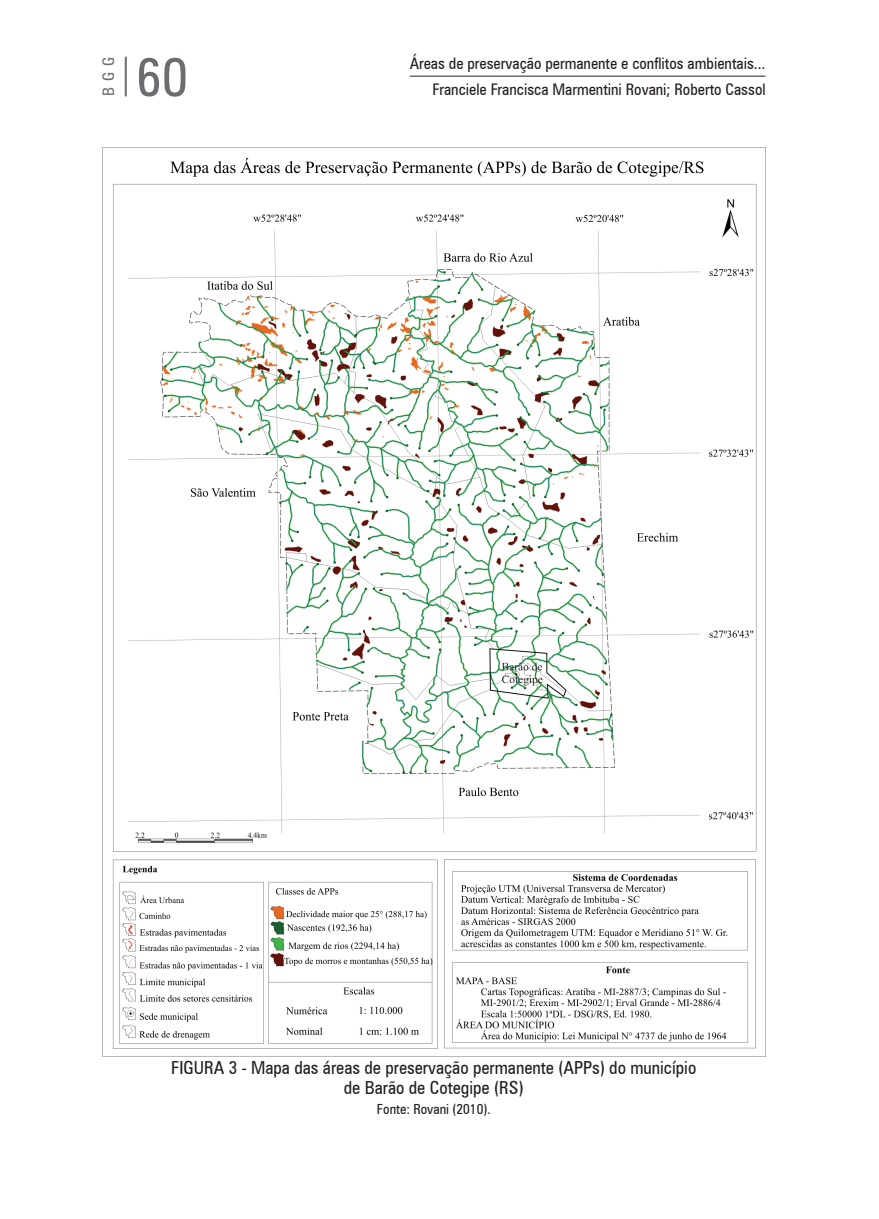
<style>
.page{position:relative;width:879px;height:1219px;background:#fff}
.page>*{position:absolute;margin:0;border:0;box-sizing:border-box;transform-origin:0 0}
.t1{font:condensed 54px "Zurich BT";color:#6c6d70}
.t2{font:condensed 18px/20px "Zurich BT";color:#231f20;text-align:center}
.t3{font:condensed 16px "Zurich BT";color:#231f20}
.t4{font:condensed 16px "Zurich BT";color:#6c6d70}
.t5{font:condensed 14px "Zurich BT";color:#231f20}
</style>
<div class="page">
<hr style="left:410px;top:76px;width:355px;height:1px;background:#231f20">
<hr style="left:125px;top:57px;width:2px;height:39px;background:#6c6d70">
<img style="left:102px;top:147px;width:663px;height:909px">
<p class="t4" style="left:99px;top:96px;width:41px;rotate:-90deg">BGG</p>
<h1 class="t1" style="left:136px;top:44px;width:53px">60</h1>
<p class="t3" style="left:410px;top:53px;width:357px">Áreas de preservação permanente e conflitos ambientais...</p>
<p class="t3" style="left:433px;top:79px;width:334px">Franciele Francisca Marmentini Rovani; Roberto Cassol</p>
<p class="t2" style="left:171px;top:1057px;width:527px">FIGURA 3 - Mapa das áreas de preservação permanente (APPs) do município de Barão de Cotegipe (RS)</p>
<p class="t5" style="left:377px;top:1100px;width:115px">Fonte: Rovani (2010).</p>
</div>
